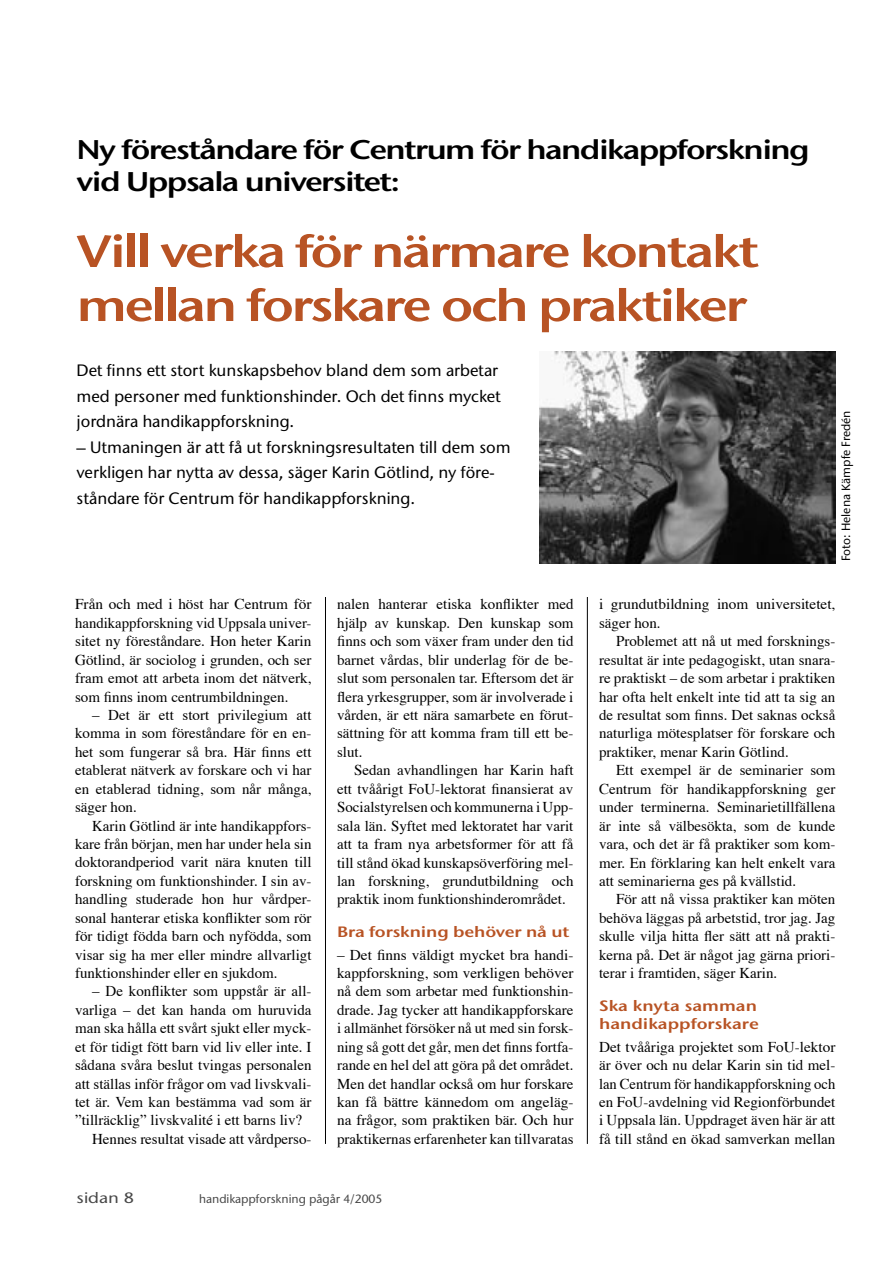
<style>
.page{position:relative;width:893px;height:1263px;background:#fff}
.page>*{position:absolute;margin:0;border:0;box-sizing:border-box;transform-origin:0 0}
.t1{font:45px/54px "Stone Sans OSITC Semi";letter-spacing:-.05em;color:#b85324;scale:1.2 1}
.t2{font:27px/32.4px "Stone Sans OSITC Semi";letter-spacing:-.05em;color:#000;scale:1.2 1}
.t3{font:500 16.5px/25.5px "Stone Sans ITC";color:#000}
.t4{font:15px/18.5px "Times";color:#000;text-align:justify}
.t5{font:15px/18.5px "Stone Sans ITC Semi";letter-spacing:-.01em;color:#b85324;scale:1.2 1}
.t6{font:500 15px "Stone Sans ITC";color:#484848;scale:1.2 1}
.t7{font:500 12px "Stone Sans ITC";color:#484848}
.t8{font:500 12px "Stone Sans ITC";color:#000}
</style>
<div class="page">
<hr style="left:325px;top:74px;width:1px;height:1070px;background:#000">
<hr style="left:587px;top:74px;width:1px;height:1070px;background:#000">
<div style="left:77px;top:54px;width:759px;height:543px;background:#fff"></div>
<img style="left:540px;top:352px;width:295px;height:211px">
<h2 class="t2" style="left:77px;top:133px;width:612px">Ny föreståndare för Centrum för handikappforskning vid Uppsala universitet:</h2>
<h1 class="t1" style="left:77px;top:224px;width:570px">Vill verka för närmare kontakt mellan forskare och praktiker</h1>
<p class="t3" style="left:77px;top:358px;width:426px">Det finns ett stort kunskapsbehov bland dem som arbetar med personer med funktionshinder. Och det finns mycket jordnära handikappforskning.</p>
<p class="t3" style="left:77px;top:434px;width:436px">– Utmaningen är att få ut forskningsresultaten till dem som verkligen har nytta av dessa, säger Karin Götlind, ny före&shy;ståndare för Centrum för handikappforskning.</p>
<p class="t8" style="left:839px;top:561px;width:153px;rotate:-90deg">Foto: Helena Kämpfe Fredén</p>
<p class="t4" style="left:75px;top:596px;width:238px">Från och med i höst har Centrum för handikappforskning vid Uppsala univer&shy;sitet ny föreståndare. Hon heter Karin Götlind, är sociolog i grunden, och ser fram emot att arbeta inom det nätverk, som finns inom centrumbildningen.</p>
<p class="t4" style="left:75px;top:707px;width:238px;text-indent:17px">– Det är ett stort privilegium att komma in som föreståndare för en en&shy;het som fungerar så bra. Här finns ett etablerat nätverk av forskare och vi har en etablerad tidning, som når många, säger hon.</p>
<p class="t4" style="left:75px;top:817px;width:238px;text-indent:17px">Karin Götlind är inte handikappfors&shy;kare från början, men har under hela sin doktorandperiod varit nära knuten till forskning om funktionshinder. I sin av&shy;handling studerade hon hur vårdper&shy;sonal hanterar etiska konflikter som rör för tidigt födda barn och nyfödda, som visar sig ha mer eller mindre allvarligt funktionshinder eller en sjukdom.</p>
<p class="t4" style="left:92px;top:983px;width:221px">– De konflikter som uppstår är all-</p>
<p class="t4" style="left:75px;top:1001px;width:238px">varliga – det kan handa om huruvida</p>
<p class="t4" style="left:75px;top:1020px;width:238px">man ska hålla ett svårt sjukt eller myck-</p>
<p class="t4" style="left:75px;top:1038px;width:238px">et för tidigt fött barn vid liv eller inte. I</p>
<p class="t4" style="left:75px;top:1057px;width:238px">sådana svåra beslut tvingas personalen</p>
<p class="t4" style="left:75px;top:1075px;width:238px">att ställas inför frågor om vad livskvali-</p>
<p class="t4" style="left:75px;top:1094px;width:238px">tet är. Vem kan bestämma vad som är</p>
<p class="t4" style="left:75px;top:1112px;width:229px">”tillräcklig” livskvalité i ett barns liv?</p>
<p class="t4" style="left:92px;top:1130px;width:221px">Hennes resultat visade att vårdperso-</p>
<p class="t4" style="left:337px;top:596px;width:238px">nalen hanterar etiska konflikter med hjälp av kunskap. Den kunskap som finns och som växer fram under den tid barnet vårdas, blir underlag för de be&shy;slut som personalen tar. Eftersom det är flera yrkesgrupper, som är involverade i vården, är ett nära samarbete en förut&shy;sättning för att komma fram till ett be&shy;slut.</p>
<p class="t4" style="left:337px;top:762px;width:238px;text-indent:17px">Sedan avhandlingen har Karin haft ett tvåårigt FoU-lektorat finansierat av Socialstyrelsen och kommunerna i Upp&shy;sala län. Syftet med lektoratet har varit att ta fram nya arbetsformer för att få till stånd ökad kunskapsöverföring mel&shy;lan forskning, grundutbildning och praktik inom funktionshinderområdet.</p>
<p class="t5" style="left:337px;top:922px;width:195px">Bra forskning behöver nå ut</p>
<p class="t4" style="left:337px;top:946px;width:238px">– Det finns väldigt mycket bra handi&shy;kappforskning, som verkligen behöver nå dem som arbetar med funktionshin&shy;drade. Jag tycker att handikappforskare i allmänhet försöker nå ut med sin forsk&shy;ning så gott det går, men det finns fortfa&shy;rande en hel del att göra på det området.<br>Men det handlar också om hur forskare kan få bättre kännedom om angeläg&shy;na frågor, som praktiken bär. Och hur praktikernas erfarenheter kan tillvaratas</p>
<p class="t6" style="left:77px;top:1188px;width:49px">sidan 8</p>
<p class="t7" style="left:199px;top:1192px;width:185px">handikappforskning pågår 4/2005</p>
<p class="t4" style="left:599px;top:596px;width:238px">i grundutbildning inom universitetet, säger hon.</p>
<p class="t4" style="left:599px;top:633px;width:238px;text-indent:17px">Problemet att nå ut med forsknings&shy;resultat är inte pedagogiskt, utan snara&shy;re praktiskt – de som arbetar i praktiken har ofta helt enkelt inte tid att ta sig an de resultat som finns. Det saknas också naturliga mötesplatser för forskare och praktiker, menar Karin Götlind.</p>
<p class="t4" style="left:599px;top:762px;width:238px;text-indent:17px">Ett exempel är de seminarier som Centrum för handikappforskning ger under terminerna. Seminarietillfällena är inte så välbesökta, som de kunde vara, och det är få praktiker som kom&shy;mer. En förklaring kan helt enkelt vara att seminarierna ges på kvällstid.</p>
<p class="t4" style="left:599px;top:891px;width:238px;text-indent:17px">För att nå vissa praktiker kan möten behöva läggas på arbetstid, tror jag. Jag skulle vilja hitta fler sätt att nå prakti&shy;kerna på. Det är något jag gärna priori&shy;terar i framtiden, säger Karin.</p>
<p class="t5" style="left:599px;top:996px;width:135px">Ska knyta samman handikappforskare</p>
<p class="t4" style="left:599px;top:1038px;width:238px">Det tvååriga projektet som FoU-lektor är över och nu delar Karin sin tid mel&shy;lan Centrum för handikappforskning och en FoU-avdelning vid Regionförbundet i Uppsala län. Uppdraget även här är att få till stånd en ökad samverkan mellan</p>
</div>
